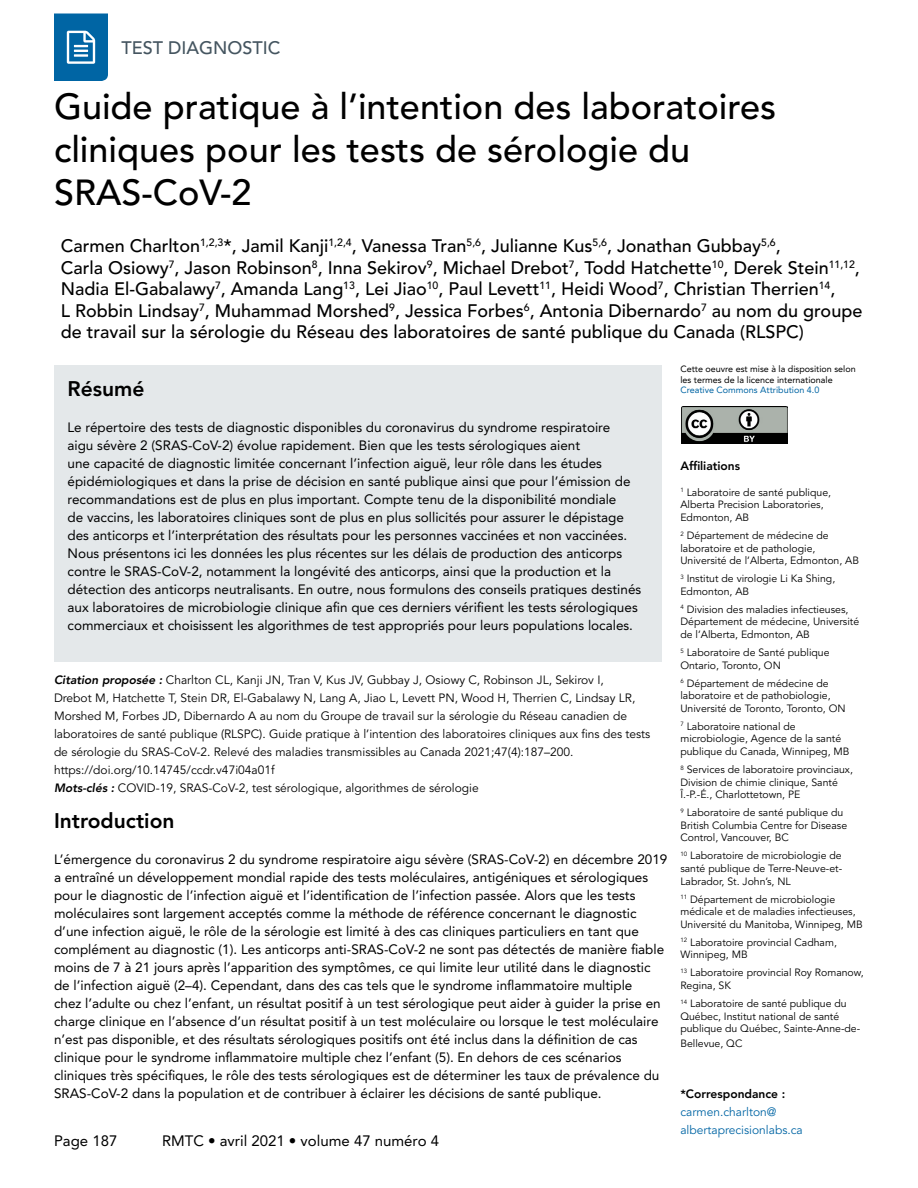
<style>
.page{position:relative;width:918px;height:1188px;background:#fff}
.page>*{position:absolute;margin:0;border:0;box-sizing:border-box;transform-origin:0 0}
.A_-_H2{font:500 36px/43.2px "Avenir LT Std";color:#000}
.A_-_H3{font:800 21px "Avenir LT Std";color:#000}
.A_-_Names{font:500 18px/21.6px "Avenir LT Std";color:#000}
.t1{font:500 18px "Avenir LT Std";color:#455560}
.t2{font:15px "Avenir LT Std";color:#000}
.A_-_Body{font:13.5px/18px "Avenir LT Std";color:#000}
.A_-_Suggested_Citati{font:12px/18px "Avenir LT Std";color:#000}
.A_-_Sidebar_Corresp{font:12px/18px "Avenir LT Std";color:#0065a4}
.A_-_Sidebar_Header{font:800 12px "Avenir LT Std";color:#000}
.A_-_Sidebar{font:10.5px/12.6px "Avenir LT Std";color:#000}
.A_-_Table_-_Footnote{font:9px "Avenir LT Std";color:#000}
.A_-_Table_-_Footnote-2{font:9px "Avenir LT Std";color:#0065a4}
.s1{font-weight:800;font-style:italic}
.s2{font-weight:800;color:#000}
</style>
<div class="page">
<svg style="left:54px;top:14px;width:54px;height:67px;background:#1c76ae"></svg>
<div style="left:54px;top:365px;width:608px;height:297px;background:#e4e8ea"></div>
<img style="left:682px;top:406px;width:105px;height:37px">
<h3 class="t1" style="left:122px;top:37px;width:161px">TEST DIAGNOSTIC</h3>
<p class="A_-_H2" style="left:54px;top:86px;width:724px">Guide pratique à l’intention des laboratoires cliniques pour les tests de sérologie du<br>SRAS-CoV-2</p>
<p class="A_-_Names" style="left:61px;top:235px;width:803px">Carmen Charlton<sup>1,2,3</sup>*, Jamil Kanji<sup>1,2,4</sup>, Vanessa Tran<sup>5,6</sup>, Julianne Kus<sup>5,6</sup>, Jonathan Gubbay<sup>5,6</sup>,<br>Carla Osiowy<sup>7</sup>, Jason Robinson<sup>8</sup>, Inna Sekirov<sup>9</sup>, Michael Drebot<sup>7</sup>, Todd Hatchette<sup>10</sup>, Derek Stein<sup>11,12</sup>, Nadia El-Gabalawy<sup>7</sup>, Amanda Lang<sup>13</sup>, Lei Jiao<sup>10</sup>, Paul Levett<sup>11</sup>, Heidi Wood<sup>7</sup>, Christian Therrien<sup>14</sup>,<br>L Robbin Lindsay<sup>7</sup>, Muhammad Morshed<sup>9</sup>, Jessica Forbes<sup>6</sup>, Antonia Dibernardo<sup>7</sup> au nom du groupe de travail sur la sérologie du Réseau des laboratoires de santé publique du Canada (RLSPC)</p>
<p class="A_-_H3" style="left:68px;top:376px;width:78px">Résumé</p>
<p class="A_-_Body" style="left:68px;top:418px;width:575px">Le répertoire des tests de diagnostic disponibles du coronavirus du syndrome respiratoire<br>aigu sévère 2 (SRAS-CoV-2) évolue rapidement. Bien que les tests sérologiques aient<br>une capacité de diagnostic limitée concernant l’infection aiguë, leur rôle dans les études épidémiologiques et dans la prise de décision en santé publique ainsi que pour l’émission de recommandations est de plus en plus important. Compte tenu de la disponibilité mondiale<br>de vaccins, les laboratoires cliniques sont de plus en plus sollicités pour assurer le dépistage des anticorps et l’interprétation des résultats pour les personnes vaccinées et non vaccinées.<br>Nous présentons ici les données les plus récentes sur les délais de production des anticorps contre le SRAS-CoV-2, notamment la longévité des anticorps, ainsi que la production et la détection des anticorps neutralisants. En outre, nous formulons des conseils pratiques destinés aux laboratoires de microbiologie clinique afin que ces derniers vérifient les tests sérologiques commerciaux et choisissent les algorithmes de test appropriés pour leurs populations locales.</p>
<p class="A_-_Table_-_Footnote" style="left:680px;top:364px;width:177px">Cette oeuvre est mise à la disposition selon</p>
<p class="A_-_Table_-_Footnote" style="left:680px;top:374px;width:154px">les termes de la licence internationale</p>
<p class="A_-_Table_-_Footnote-2" style="left:680px;top:385px;width:141px">Creative Commons Attribution 4.0</p>
<p class="A_-_Sidebar_Header" style="left:680px;top:458px;width:61px">Affiliations</p>
<p class="A_-_Sidebar" style="left:680px;top:486px;width:152px"><sup>1</sup> Laboratoire de santé publique,<br>Alberta Precision Laboratories,<br>Edmonton, AB</p>
<p class="A_-_Sidebar" style="left:680px;top:529px;width:180px"><sup>2</sup> Département de médecine de laboratoire et de pathologie,<br>Université de l’Alberta, Edmonton, AB</p>
<p class="A_-_Sidebar" style="left:680px;top:573px;width:156px"><sup>3</sup> Institut de virologie Li Ka Shing,<br>Edmonton, AB</p>
<p class="A_-_Sidebar" style="left:680px;top:603px;width:180px"><sup>4</sup> Division des maladies infectieuses,<br>Département de médecine, Université de l’Alberta, Edmonton, AB</p>
<p class="A_-_Sidebar" style="left:680px;top:646px;width:151px"><sup>5</sup> Laboratoire de Santé publique<br>Ontario, Toronto, ON</p>
<p class="A_-_Sidebar" style="left:680px;top:677px;width:167px"><sup>6</sup> Département de médecine de laboratoire et de pathobiologie,<br>Université de Toronto, Toronto, ON</p>
<p class="A_-_Sidebar" style="left:680px;top:720px;width:171px"><sup>7</sup> Laboratoire national de microbiologie, Agence de la santé publique du Canada, Winnipeg, MB</p>
<p class="A_-_Sidebar" style="left:680px;top:763px;width:174px"><sup>8</sup> Services de laboratoire provinciaux,<br>Division de chimie clinique, Santé<br>Î.-P.-É., Charlottetown, PE</p>
<p class="A_-_Sidebar" style="left:680px;top:807px;width:168px"><sup>9</sup> Laboratoire de santé publique du<br>British Columbia Centre for Disease<br>Control, Vancouver, BC</p>
<p class="A_-_Sidebar" style="left:680px;top:850px;width:163px;text-align:justify"><sup>10</sup> Laboratoire de microbiologie de santé publique de Terre-Neuve-et-Labrador, St. John’s, NL</p>
<p class="A_-_Sidebar" style="left:680px;top:893px;width:184px"><sup>11</sup> Département de microbiologie médicale et de maladies infectieuses,<br>Université du Manitoba, Winnipeg, MB</p>
<p class="A_-_Sidebar" style="left:680px;top:936px;width:158px"><sup>12</sup> Laboratoire provincial Cadham,<br>Winnipeg, MB</p>
<p class="A_-_Sidebar" style="left:680px;top:967px;width:185px"><sup>13</sup> Laboratoire provincial Roy Romanow,<br>Regina, SK</p>
<p class="A_-_Sidebar" style="left:680px;top:997px;width:181px"><sup>14</sup> Laboratoire de santé publique du<br>Québec, Institut national de santé publique du Québec, Sainte-Anne-de-</p>
<p class="A_-_Sidebar" style="left:680px;top:1037px;width:64px">Bellevue, QC</p>
<p class="A_-_Suggested_Citati" style="left:54px;top:671px;width:598px"><span class="s1">Citation proposée :</span> Charlton CL, Kanji JN, Tran V, Kus JV, Gubbay J, Osiowy C, Robinson JL, Sekirov I,<br>Drebot M, Hatchette T, Stein DR, El-Gabalawy N, Lang A, Jiao L, Levett PN, Wood H, Therrien C, Lindsay LR, Morshed M, Forbes JD, Dibernardo A au nom du Groupe de travail sur la sérologie du Réseau canadien de laboratoires de santé publique (RLSPC). Guide pratique à l’intention des laboratoires cliniques aux fins des tests de sérologie du SRAS-CoV-2. Relevé des maladies transmissibles au Canada 2021;47(4):187–200. https://doi.org/10.14745/ccdr.v47i04a01f</p>
<p class="A_-_Suggested_Citati" style="left:54px;top:779px;width:426px"><span class="s1">Mots-clés :</span> COVID-19, SRAS-CoV-2, test sérologique, algorithmes de sérologie</p>
<p class="A_-_H3" style="left:54px;top:808px;width:122px">Introduction</p>
<p class="A_-_Body" style="left:54px;top:850px;width:615px">L’émergence du coronavirus 2 du syndrome respiratoire aigu sévère (SRAS-CoV-2) en décembre 2019 a entraîné un développement mondial rapide des tests moléculaires, antigéniques et sérologiques pour le diagnostic de l’infection aiguë et l’identification de l’infection passée. Alors que les tests moléculaires sont largement acceptés comme la méthode de référence concernant le diagnostic d’une infection aiguë, le rôle de la sérologie est limité à des cas cliniques particuliers en tant que complément au diagnostic (1). Les anticorps anti-SRAS-CoV-2 ne sont pas détectés de manière fiable moins de 7 à 21 jours après l’apparition des symptômes, ce qui limite leur utilité dans le diagnostic de l’infection aiguë (2–4). Cependant, dans des cas tels que le syndrome inflammatoire multiple<br>chez l’adulte ou chez l’enfant, un résultat positif à un test sérologique peut aider à guider la prise en charge clinique en l’absence d’un résultat positif à un test moléculaire ou lorsque le test moléculaire n’est pas disponible, et des résultats sérologiques positifs ont été inclus dans la définition de cas clinique pour le syndrome inflammatoire multiple chez l’enfant (5). En dehors de ces scénarios cliniques très spécifiques, le rôle des tests sérologiques est de déterminer les taux de prévalence du SRAS-CoV-2 dans la population et de contribuer à éclairer les décisions de santé publique.</p>
<p class="A_-_Sidebar_Corresp" style="left:680px;top:1085px;width:124px"><span class="s2">*Correspondance : </span>carmen.charlton@ albertaprecisionlabs.ca</p>
<p class="t2" style="left:54px;top:1133px;width:65px">Page 187</p>
<p class="t2" style="left:162px;top:1133px;width:279px">RMTC • avril 2021 • volume 47 numéro 4</p>
</div>
